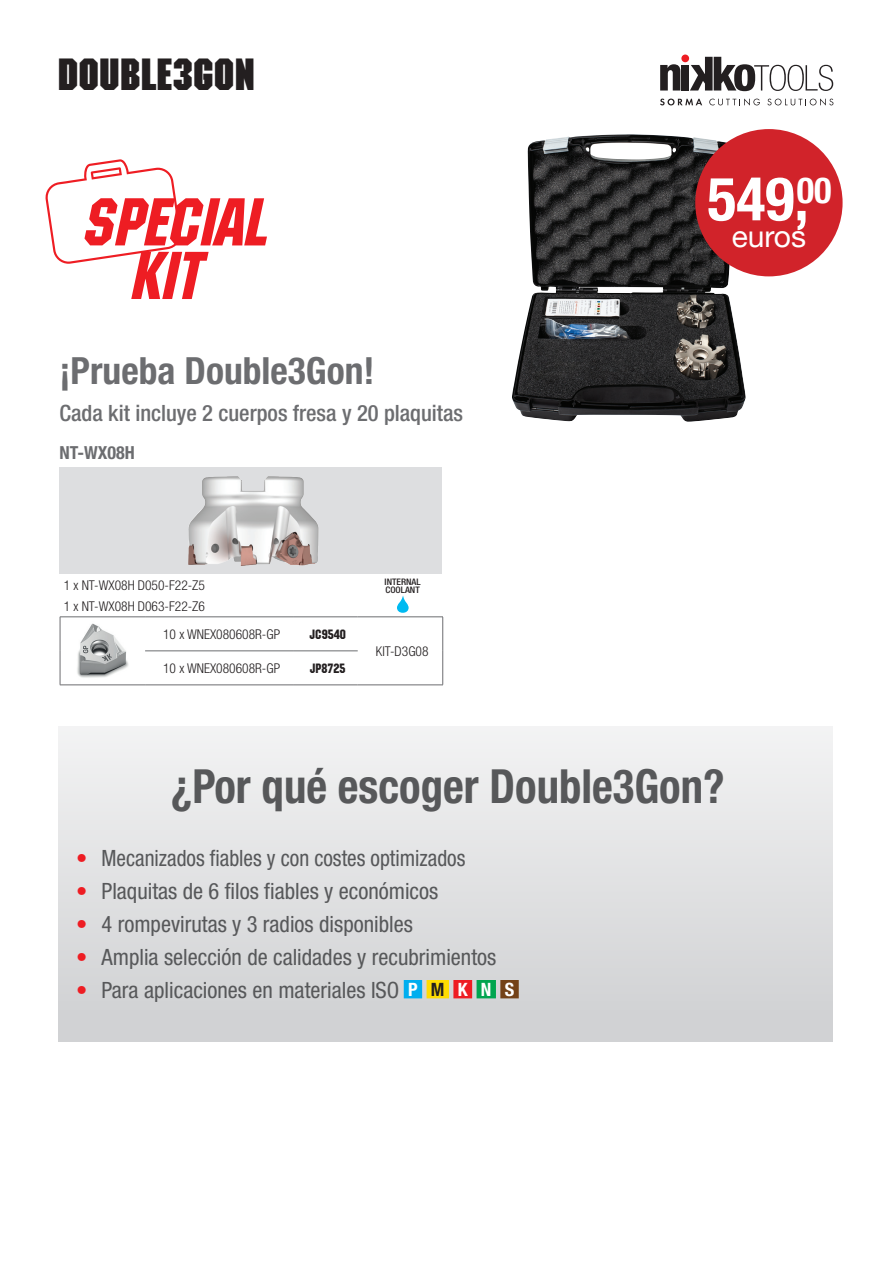
<style>
.page{position:relative;width:893px;height:1263px;background:#fff}
.page>*{position:absolute;margin:0;border:0;box-sizing:border-box;transform-origin:0 0}
.t1{font:italic 67.35px "Machine ITC";color:#ee1d23}
.t2{font:700 condensed 60.3px "Helvetica Neue LTW1 G";color:#fff}
.t3{font:700 condensed 47.1px "Helvetica Neue LT Pro";color:#57585a;scale:.95 1}
.t4{font:700 45px "Machine ITC";color:#231f20}
.t5{font:700 condensed 37.5px "Helvetica Neue LT Pro";color:#6c6d70}
.t6{font:30px "Helvetica Neue LTW1 G";color:#fff}
.TITOLO{font:condensed 22.5px "Helvetica Neue LT Pro";color:#57585a}
.TITOLO-2{font:condensed 22.5px "Helvetica Neue LT Pro";color:#57585a;scale:.95 1}
.t7{font:500 condensed 22.5px "Helvetica Neue LT Pro";color:#6c6d70}
.NSP_ISO{font:700 condensed 18.45px "Helvetica Neue LT Pro";color:#fff}
.t8{font:700 condensed 18px "Helvetica Neue LT Pro";color:#6c6d70}
.t9{font:300 condensed 13.5px "Helvetica Neue LT Pro";color:#231f20}
.t10{font:13.5px "Machine ITC";color:#231f20}
.t11{font:500 condensed 9px/8.6px "Helvetica Neue LT Pro";color:#231f20;scale:1.05 1}
.s1{color:#ee1d23}
.s2{color:#231f20}
</style>
<div class="page">
<svg style="left:46px;top:159px;width:135px;height:105px"></svg>
<img style="left:512px;top:134px;width:234px;height:288px">
<div style="left:60px;top:468px;width:382px;height:106px;background:#dddee0"></div>
<img style="left:188px;top:476px;width:131px;height:90px">
<div style="left:695px;top:129px;width:148px;height:147px;background:#d1232a;border-radius:50%"></div>
<svg style="left:357px;top:595px;width:85px;height:22px"></svg>
<hr style="left:145px;top:650px;width:149px;height:1px;background:#6c6d70">
<hr style="left:294px;top:651px;width:64px;height:1px;background:#6c6d70">
<hr style="left:60px;top:617px;width:85px;height:1px;background:#6c6d70">
<hr style="left:60px;top:617px;width:1px;height:34px;background:#6c6d70">
<hr style="left:145px;top:617px;width:149px;height:1px;background:#6c6d70">
<hr style="left:60px;top:651px;width:1px;height:34px;background:#6c6d70">
<hr style="left:60px;top:685px;width:85px;height:1px;background:#6c6d70">
<hr style="left:145px;top:685px;width:149px;height:1px;background:#6c6d70">
<hr style="left:294px;top:617px;width:64px;height:1px;background:#6c6d70">
<hr style="left:358px;top:617px;width:85px;height:1px;background:#6c6d70">
<hr style="left:294px;top:685px;width:64px;height:1px;background:#6c6d70">
<hr style="left:358px;top:685px;width:85px;height:1px;background:#6c6d70">
<hr style="left:442px;top:617px;width:1px;height:34px;background:#6c6d70">
<hr style="left:442px;top:651px;width:1px;height:34px;background:#6c6d70">
<img style="left:77px;top:623px;width:52px;height:55px">
<div style="left:59px;top:726px;width:774px;height:316px;background:linear-gradient(to bottom,#f3f3f4,#cecfd1)"></div>
<div style="left:404px;top:980px;width:18px;height:18px;background:#00aeef"></div>
<div style="left:427px;top:980px;width:22px;height:18px;background:#ffdc01"></div>
<div style="left:453px;top:980px;width:19px;height:18px;background:#ee1d23"></div>
<div style="left:477px;top:980px;width:19px;height:18px;background:#00a54f"></div>
<div style="left:500px;top:980px;width:19px;height:18px;background:#744218"></div>
<div style="left:681px;top:54px;width:8px;height:8px;background:#ee1d23;border-radius:50%"></div>
<svg style="left:660px;top:64px;width:20px;height:27px"></svg>
<div style="left:681px;top:65px;width:8px;height:26px;background:#231f20"></div>
<svg style="left:690px;top:57px;width:143px;height:34px"></svg>
<svg style="left:660px;top:99px;width:42px;height:6px"></svg>
<svg style="left:709px;top:98px;width:51px;height:8px"></svg>
<svg style="left:767px;top:98px;width:66px;height:8px"></svg>
<p class="t4" style="left:57px;top:48px;width:200px">DOUBLE3GON</p>
<p class="t1" style="left:80px;top:182px;width:204px">SPECIAL</p>
<p class="t1" style="left:128px;top:236px;width:89px">KIT</p>
<p class="t5" style="left:60px;top:348px;width:317px">¡Prueba Double3Gon!</p>
<p class="t7" style="left:60px;top:400px;width:405px">Cada kit incluye 2 cuerpos fresa y 20 plaquitas</p>
<p class="t8" style="left:59px;top:442px;width:77px">NT-WX08H</p>
<p class="t9" style="left:64px;top:577px;width:143px">1 x NT-WX08H D050-F22-Z5</p>
<p class="t9" style="left:64px;top:598px;width:143px">1 x NT-WX08H D063-F22-Z6</p>
<p class="t9" style="left:163px;top:626px;width:119px">10 x WNEX080608R-GP</p>
<p class="t10" style="left:310px;top:626px;width:38px">Jc9540</p>
<p class="t9" style="left:163px;top:660px;width:119px">10 x WNEX080608R-GP</p>
<p class="t10" style="left:310px;top:660px;width:37px">JP8725</p>
<p class="t11" style="left:385px;top:577px;width:36px">INTERNAL<br>COOLANT</p>
<p class="t9" style="left:376px;top:643px;width:54px">KIT-D3G08</p>
<p class="t2" style="left:707px;top:163px;width:126px">549,<sup>00</sup></p>
<p class="t6" style="left:732px;top:218px;width:76px">euros</p>
<p class="t3" style="left:171px;top:758px;width:585px">¿Por qué escoger Double3Gon?</p>
<p class="TITOLO-2" style="left:76px;top:845px;width:411px"><span class="s1">•</span> Mecanizados fiables y con costes optimizados</p>
<p class="TITOLO" style="left:76px;top:878px;width:364px"><span class="s1">•</span> Plaquitas de 6 filos fiables y económicos</p>
<p class="TITOLO" style="left:76px;top:911px;width:338px"><span class="s1">•</span> 4 rompevirutas y 3 radios disponibles</p>
<p class="TITOLO" style="left:76px;top:944px;width:422px"><span class="s1">•</span> Amplia selección de calidades y recubrimientos</p>
<p class="TITOLO" style="left:76px;top:977px;width:325px"><span class="s1">•</span> Para aplicaciones en materiales ISO</p>
<p class="NSP_ISO" style="left:408px;top:978px;width:108px">P <span class="s2">M</span> K N S</p>
</div>
